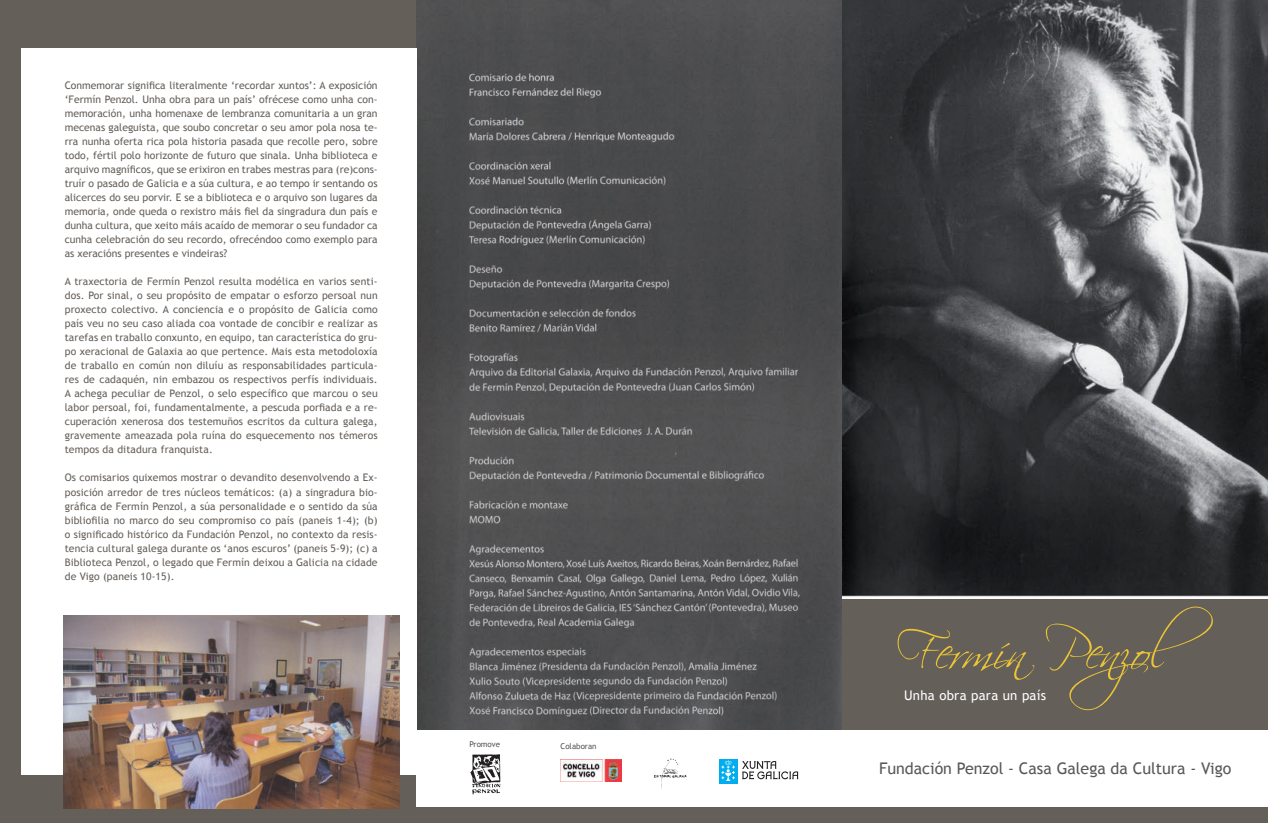
<style>
.page{position:relative;width:1268px;height:823px;background:#fff}
.page>*{position:absolute;margin:0;border:0;box-sizing:border-box;transform-origin:0 0}
.t1{font:16px "Trebuchet MS";color:#57585a}
.t2{font:13.2px "Trebuchet MS";letter-spacing:.02em;color:#fff}
.t3{font:10.4px/14px "Trebuchet MS";letter-spacing:.01em;color:#655f5a;text-align:justify}
.t4{font:8px "Trebuchet MS";color:#57585a}
</style>
<div class="page">
<div style="left:0;top:0;width:416px;height:822px;background:#655f5a"></div>
<img style="left:416px;top:0;width:426px;height:729px">
<div style="left:842px;top:594px;width:425px;height:135px;background:#655f5a"></div>
<img style="left:842px;top:0;width:425px;height:597px">
<svg style="left:897px;top:628px;width:137px;height:51px"></svg>
<svg style="left:1045px;top:606px;width:167px;height:104px"></svg>
<div style="left:0;top:806px;width:1267px;height:16px;background:#655f5a"></div>
<div style="left:21px;top:48px;width:395px;height:726px;background:#fff"></div>
<img style="left:63px;top:615px;width:337px;height:192px">
<img style="left:470px;top:754px;width:31px;height:40px">
<svg style="left:742px;top:761px;width:56px;height:18px"></svg>
<div style="left:719px;top:758px;width:18px;height:25px;background:#00aeef"></div>
<svg style="left:721px;top:760px;width:13px;height:20px"></svg>
<img style="left:560px;top:759px;width:61px;height:21px">
<svg style="left:654px;top:758px;width:32px;height:30px"></svg>
<p class="t3" style="left:65px;top:78px;width:314px">Conmemorar significa literalmente ‘recordar xuntos’: A exposición ‘Fermín Penzol. Unha obra para un país’ ofrécese como unha con&shy;memoración, unha homenaxe de lembranza comunitaria a un gran mecenas galeguista, que soubo concretar o seu amor pola nosa te&shy;rra nunha oferta rica pola historia pasada que recolle pero, sobre todo, fértil polo horizonte de futuro que sinala. Unha biblioteca e arquivo magníficos, que se erixiron en trabes mestras para (re)cons&shy;truír o pasado de Galicia e a súa cultura, e ao tempo ir sentando os alicerces do seu porvir. E se a biblioteca e o arquivo son lugares da memoria, onde queda o rexistro máis fiel da singradura dun país e dunha cultura, que xeito máis acaído de memorar o seu fundador ca cunha celebración do seu recordo, ofrecéndoo como exemplo para as xeracións presentes e vindeiras?</p>
<p class="t3" style="left:65px;top:274px;width:314px">A traxectoria de Fermín Penzol resulta modélica en varios senti&shy;dos. Por sinal, o seu propósito de empatar o esforzo persoal nun proxecto colectivo. A conciencia e o propósito de Galicia como país veu no seu caso aliada coa vontade de concibir e realizar as tarefas en traballo conxunto, en equipo, tan característica do gru&shy;po xeracional de Galaxia ao que pertence. Mais esta metodoloxía de traballo en común non diluíu as responsabilidades particula&shy;res de cadaquén, nin embazou os respectivos perfís individuais.<br>A achega peculiar de Penzol, o selo específico que marcou o seu labor persoal, foi, fundamentalmente, a pescuda porfiada e a re&shy;cuperación xenerosa dos testemuños escritos da cultura galega, gravemente ameazada pola ruína do esquecemento nos témeros tempos da ditadura franquista.</p>
<p class="t3" style="left:65px;top:470px;width:314px">Os comisarios quixemos mostrar o devandito desenvolvendo a Ex&shy;posición arredor de tres núcleos temáticos: (a) a singradura bio&shy;gráfica de Fermín Penzol, a súa personalidade e o sentido da súa bibliofilia no marco do seu compromiso co país (paneis 1-4); (b) o significado histórico da Fundación Penzol, no contexto da resis&shy;tencia cultural galega durante os ‘anos escuros’ (paneis 5-9); (c) a Biblioteca Penzol, o legado que Fermín deixou a Galicia na cidade de Vigo (paneis 10-15).</p>
<p class="t4" style="left:469px;top:739px;width:32px">Promove</p>
<p class="t4" style="left:560px;top:741px;width:38px">Colaboran</p>
<p class="t2" style="left:903px;top:686px;width:143px">Unha obra para un país</p>
<h1 class="t1" style="left:878px;top:758px;width:354px">Fundación Penzol - Casa Galega da Cultura - Vigo</h1>
</div>
